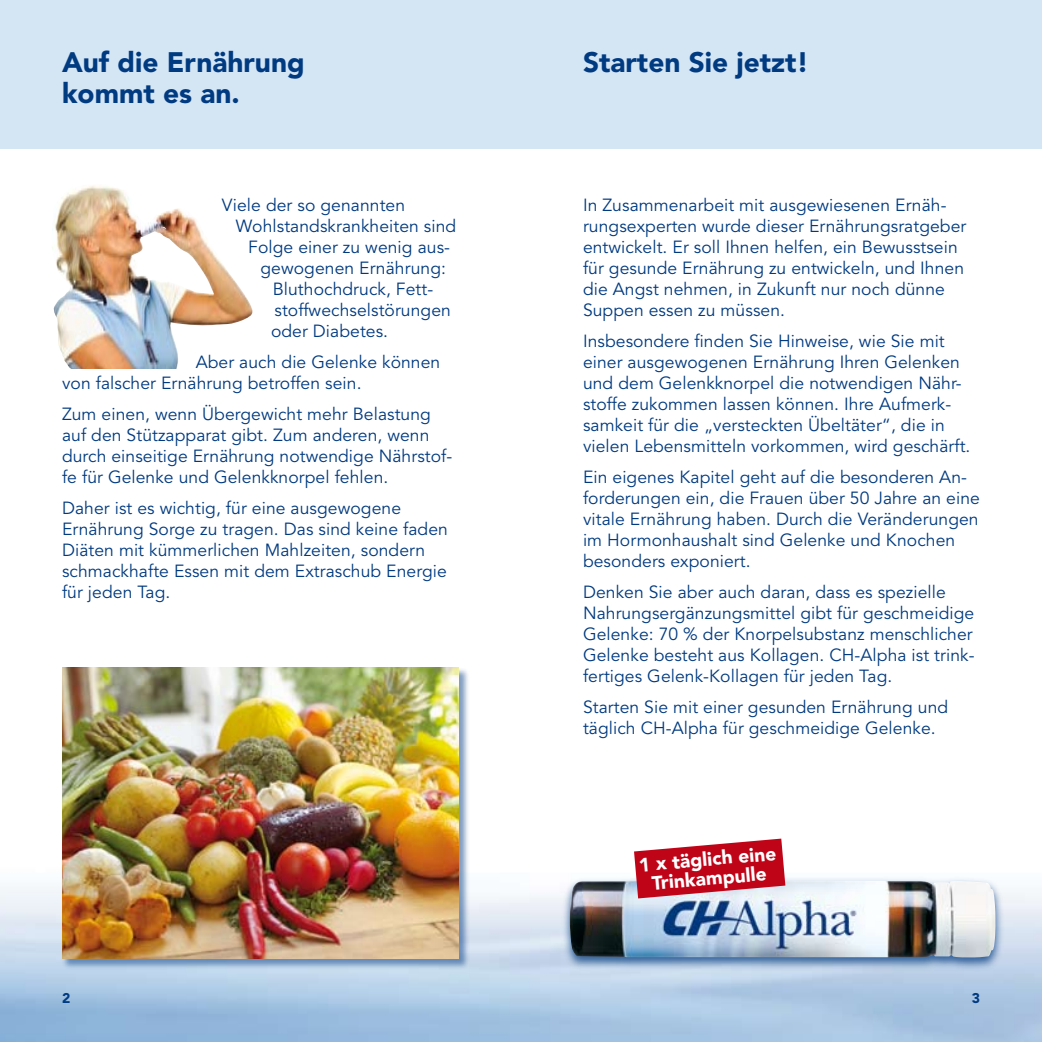
<style>
.page{position:relative;width:1042px;height:1042px;background:#fff}
.page>*{position:absolute;margin:0;border:0;box-sizing:border-box;transform-origin:0 0}
.t1{font:900 28px/31.5px "Avenir";color:#003a80}
.t2{font:900 19.25px/19.2px "Avenir";color:#fff;text-align:center}
.t3{font:17.5px/21px "Avenir";letter-spacing:.005em;color:#003a80}
.t4{font:900 14px "Avenir";color:#003a80}
</style>
<div class="page">
<div style="left:0;top:0;width:521px;height:149px;background:#d4e5f4"></div>
<div style="left:521px;top:0;width:521px;height:149px;background:#d4e5f4"></div>
<div style="left:560px;top:876px;width:445px;height:96px;background:#003a80;opacity:.75"></div>
<img style="left:570px;top:880px;width:425px;height:77px">
<svg style="left:634px;top:838px;width:151px;height:60px;background:#cb3c4c"></svg>
<img style="left:52px;top:185px;width:201px;height:184px">
<div style="left:61px;top:666px;width:409px;height:304px;background:#003a80;opacity:.5"></div>
<img style="left:62px;top:668px;width:397px;height:291px">
<h1 class="t1" style="left:62px;top:46px;width:244px">Auf die Ernährung kommt es an.</h1>
<p class="t3" style="left:222px;top:195px;width:185px">Viele der so genannten</p>
<p class="t3" style="left:236px;top:216px;width:222px">Wohlstandskrankheiten sind</p>
<p class="t3" style="left:248px;top:237px;width:203px">Folge einer zu wenig aus-</p>
<p class="t3" style="left:260px;top:258px;width:187px">gewogenen Ernährung:</p>
<p class="t3" style="left:273px;top:279px;width:162px">Bluthochdruck, Fett-</p>
<p class="t3" style="left:274px;top:300px;width:178px">stoffwechselstörungen</p>
<p class="t3" style="left:271px;top:321px;width:119px">oder Diabetes.</p>
<p class="t3" style="left:62px;top:352px;width:380px;text-indent:134px">Aber auch die Gelenke können von falscher Ernährung betroffen sein.</p>
<p class="t3" style="left:62px;top:404px;width:392px">Zum einen, wenn Übergewicht mehr Belastung auf den Stützapparat gibt. Zum anderen, wenn durch einseitige Ernährung notwendige Nährstof&shy;fe für Gelenke und Gelenkknorpel fehlen.</p>
<p class="t3" style="left:62px;top:497px;width:387px">Daher ist es wichtig, für eine ausgewogene Ernährung Sorge zu tragen. Das sind keine faden Diäten mit kümmerlichen Mahlzeiten, sondern schmackhafte Essen mit dem Extraschub Energie für jeden Tag.</p>
<p class="t4" style="left:62px;top:989px;width:10px">2</p>
<h1 class="t1" style="left:583px;top:46px;width:228px">Starten Sie jetzt!</h1>
<p class="t3" style="left:583px;top:195px;width:385px">In Zusammenarbeit mit ausgewiesenen Ernäh&shy;rungsexperten wurde dieser Ernährungsratgeber entwickelt. Er soll Ihnen helfen, ein Bewusstsein für gesunde Ernährung zu entwickeln, und Ihnen die Angst nehmen, in Zukunft nur noch dünne Suppen essen zu müssen.</p>
<p class="t3" style="left:583px;top:331px;width:389px">Insbesondere finden Sie Hinweise, wie Sie mit einer ausgewogenen Ernährung Ihren Gelenken und dem Gelenkknorpel die notwendigen Nähr&shy;stoffe zukommen lassen können. Ihre Aufmerk&shy;samkeit für die „versteckten Übeltäter“, die in vielen Lebensmitteln vorkommen, wird geschärft.</p>
<p class="t3" style="left:583px;top:467px;width:398px">Ein eigenes Kapitel geht auf die besonderen An&shy;forderungen ein, die Frauen über 50 Jahre an eine vitale Ernährung haben. Durch die Veränderungen im Hormonhaushalt sind Gelenke und Knochen besonders exponiert.</p>
<p class="t3" style="left:583px;top:581px;width:393px">Denken Sie aber auch daran, dass es spezielle Nahrungsergänzungsmittel gibt für geschmeidige Gelenke: 70 % der Knorpelsubstanz menschlicher Gelenke besteht aus Kollagen. CH-Alpha ist trink&shy;fertiges Gelenk-Kollagen für jeden Tag.</p>
<p class="t3" style="left:583px;top:696px;width:367px">Starten Sie mit einer gesunden Ernährung und täglich CH-Alpha für geschmeidige Gelenke.</p>
<p class="t2" style="left:638px;top:855px;width:139px;rotate:-5deg">1 x täglich eine<br>Trinkampulle</p>
<p class="t4" style="left:971px;top:989px;width:10px">3</p>
</div>
